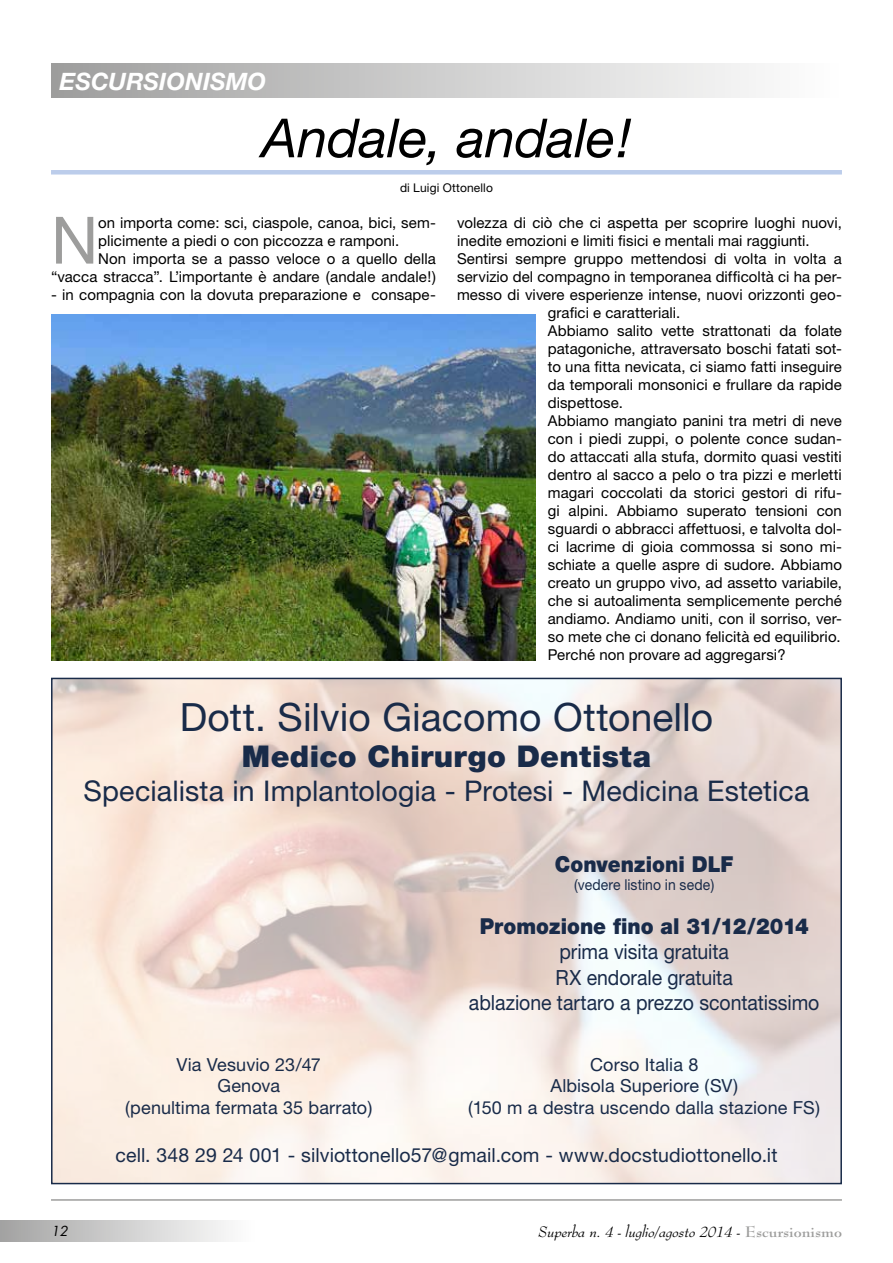
<style>
.page{position:relative;width:893px;height:1263px;background:#fff}
.page>*{position:absolute;margin:0;border:0;box-sizing:border-box;transform-origin:0 0}
.t1{font:65.4px "Helvetica Neue";color:#9d9d9c}
.t2{font:italic 54px "Helvetica Neue";color:#000}
.t3{font:39px "Helvetica Neue";color:#192b49}
.t4{font:900 30px "Helvetica Neue";letter-spacing:.01em;color:#192b49}
.t5{font:28.5px "Helvetica Neue";letter-spacing:.005em;color:#192b49}
.t6{font:italic 700 24px "Helvetica Neue";color:#fff}
.t7{font:900 22.05px "Helvetica Neue";color:#192b49;scale:.93 1}
.t8{font:21px/25px "Helvetica Neue";letter-spacing:-.005em;color:#192b49;text-align:center;scale:.93 1}
.t9{font:19.5px "Helvetica Neue";letter-spacing:.005em;color:#192b49}
.t10{font:18px/21.6px "Helvetica Neue";letter-spacing:.005em;color:#192b49;text-align:center}
.t11{font:15px "Helvetica Neue";letter-spacing:.005em;color:#000}
.t12{font:italic 15px "Bernhard Modern BT";color:#000}
.t13{font:15px "Helvetica Neue";letter-spacing:.005em;color:#192b49;scale:.93 1}
.t14{font:italic 13.5px "Futura";color:#000}
.t15{font:12px "Helvetica Neue";letter-spacing:.01em;color:#000}
.s1{font-weight:700;font-style:normal;color:#9d9d9c}
</style>
<div class="page">
<div style="left:0;top:1220px;width:255px;height:22px;background:linear-gradient(to right,#a3a3a3,#fff)"></div>
<hr style="left:51px;top:1199px;width:791px;height:2px;background:#9d9d9c">
<div style="left:51px;top:64px;width:791px;height:34px;background:linear-gradient(to right,#9e9e9e,#fff)"></div>
<div style="left:51px;top:170px;width:791px;height:5px;background:#bccdeb"></div>
<img style="left:51px;top:315px;width:484px;height:346px">
<h3 class="t6" style="left:60px;top:67px;width:208px">ESCURSIONISMO</h3>
<h2 class="t2" style="left:261px;top:106px;width:372px">Andale, andale!</h2>
<p class="t15" style="left:400px;top:181px;width:94px">di Luigi Ottonello</p>
<h1 class="t1" style="left:51px;top:201px;width:49px">N</h1>
<p class="t11" style="left:98px;top:213px;width:339px">on importa come: sci, ciaspole, canoa, bici, sem-</p>
<p class="t11" style="left:457px;top:213px;width:386px">volezza di ciò che ci aspetta per scoprire luoghi nuovi,</p>
<p class="t11" style="left:457px;top:231px;width:354px">inedite emozioni e limiti fisici e mentali mai raggiunti.</p>
<p class="t11" style="left:457px;top:249px;width:386px">Sentirsi sempre gruppo mettendosi di volta in volta a</p>
<p class="t11" style="left:457px;top:267px;width:386px">servizio del compagno in temporanea difficoltà ci ha per-</p>
<p class="t11" style="left:457px;top:285px;width:386px">messo di vivere esperienze intense, nuovi orizzonti geo-</p>
<p class="t11" style="left:548px;top:303px;width:134px">grafici e caratteriali.</p>
<p class="t11" style="left:548px;top:321px;width:296px">Abbiamo salito vette strattonati da folate</p>
<p class="t11" style="left:548px;top:339px;width:296px">patagoniche, attraversato boschi fatati sot-</p>
<p class="t11" style="left:548px;top:357px;width:296px">to una fitta nevicata, ci siamo fatti inseguire</p>
<p class="t11" style="left:548px;top:375px;width:296px">da temporali monsonici e frullare da rapide</p>
<p class="t11" style="left:548px;top:393px;width:77px">dispettose.</p>
<p class="t11" style="left:548px;top:411px;width:296px">Abbiamo mangiato panini tra metri di neve</p>
<p class="t11" style="left:548px;top:429px;width:296px">con i piedi zuppi, o polente conce sudan-</p>
<p class="t11" style="left:548px;top:447px;width:296px">do attaccati alla stufa, dormito quasi vestiti</p>
<p class="t11" style="left:548px;top:465px;width:296px">dentro al sacco a pelo o tra pizzi e merletti</p>
<p class="t11" style="left:548px;top:483px;width:296px">magari coccolati da storici gestori di rifu-</p>
<p class="t11" style="left:548px;top:501px;width:296px">gi alpini. Abbiamo superato tensioni con</p>
<p class="t11" style="left:548px;top:519px;width:296px">sguardi o abbracci affettuosi, e talvolta dol-</p>
<p class="t11" style="left:548px;top:537px;width:296px">ci lacrime di gioia commossa si sono mi-</p>
<p class="t11" style="left:548px;top:555px;width:296px">schiate a quelle aspre di sudore. Abbiamo</p>
<p class="t11" style="left:548px;top:573px;width:296px">creato un gruppo vivo, ad assetto variabile,</p>
<p class="t11" style="left:548px;top:591px;width:296px">che si autoalimenta semplicemente perché</p>
<p class="t11" style="left:548px;top:609px;width:296px">andiamo. Andiamo uniti, con il sorriso, ver-</p>
<p class="t11" style="left:548px;top:627px;width:294px">so mete che ci donano felicità ed equilibrio.</p>
<p class="t11" style="left:548px;top:645px;width:239px">Perché non provare ad aggregarsi?</p>
<h3 class="t3" style="left:180px;top:694px;width:535px">Dott. Silvio Giacomo Ottonello</h3>
<h3 class="t4" style="left:242px;top:739px;width:411px">Medico Chirurgo Dentista</h3>
<h3 class="t5" style="left:84px;top:774px;width:727px">Specialista in Implantologia - Protesi - Medicina Estetica</h3>
<p class="t11" style="left:98px;top:231px;width:303px">plicimente a piedi o con piccozza e ramponi.</p>
<p class="t11" style="left:98px;top:249px;width:339px">Non importa se a passo veloce o a quello della</p>
<p class="t11" style="left:51px;top:267px;width:386px">“vacca stracca”. L’importante è andare (andale andale!)</p>
<p class="t11" style="left:51px;top:285px;width:386px">- in compagnia con la dovuta preparazione e consape-</p>
<h3 class="t7" style="left:555px;top:851px;width:193px">Convenzioni DLF</h3>
<p class="t13" style="left:574px;top:876px;width:152px">(vedere listino in sede)</p>
<h3 class="t7" style="left:480px;top:913px;width:355px">Promozione fino al 31/12/2014</h3>
<h3 class="t8" style="left:469px;top:939px;width:378px">prima visita gratuita<br>RX endorale gratuita<br>ablazione tartaro a prezzo scontatissimo</h3>
<p class="t10" style="left:125px;top:1053px;width:249px">Via Vesuvio 23/47<br>Genova<br>(penultima fermata 35 barrato)</p>
<p class="t10" style="left:468px;top:1053px;width:353px">Corso Italia 8<br>Albisola Superiore (SV)<br>(150 m a destra uscendo dalla stazione FS)</p>
<h3 class="t9" style="left:115px;top:1143px;width:663px">cell. 348 29 24 001 - silviottonello57@gmail.com - www.docstudiottonello.it</h3>
<p class="t14" style="left:51px;top:1222px;width:18px">12</p>
<p class="t12" style="left:538px;top:1222px;width:305px">Superba n. 4 - luglio/agosto 2014 - <span class="s1">Escursionismo</span></p>
</div>
